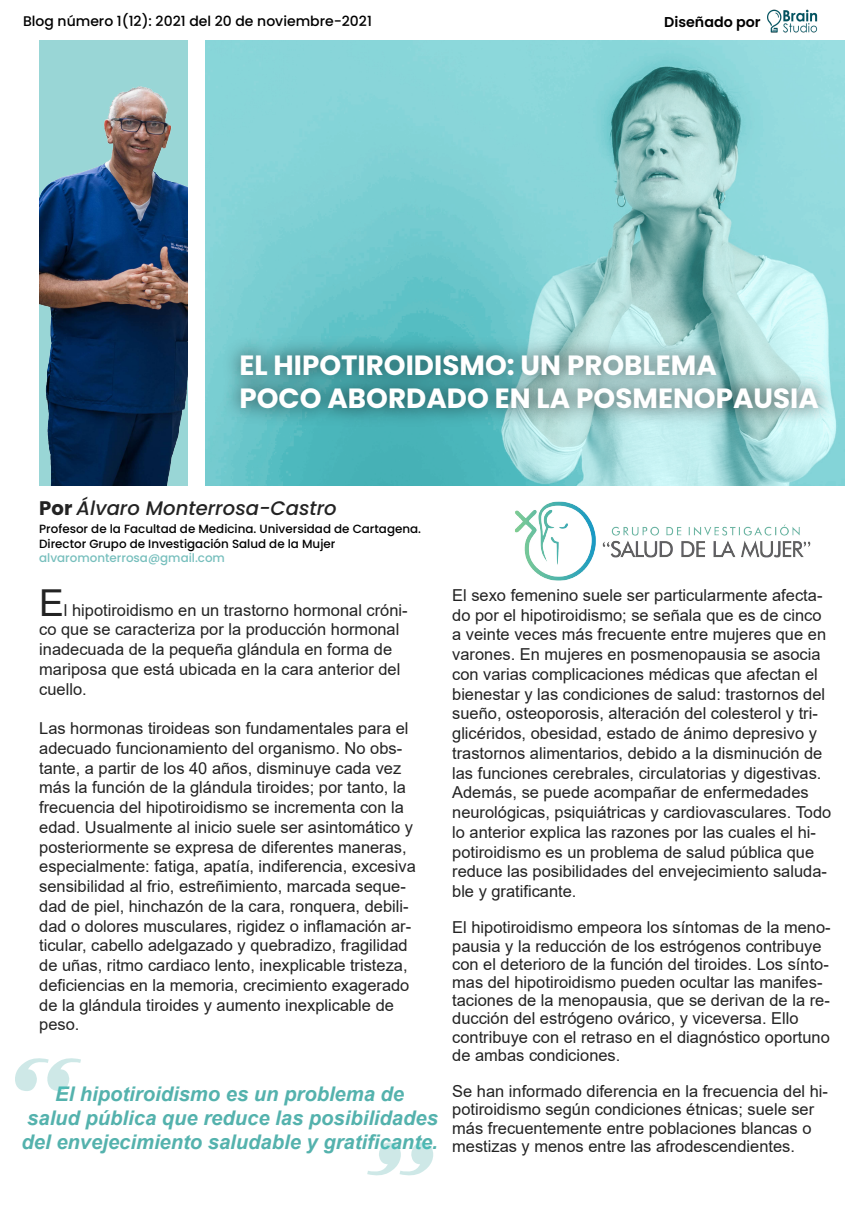
<style>
.page{position:relative;width:868px;height:1228px;background:#fff}
.page>*{position:absolute;margin:0;border:0;box-sizing:border-box;transform-origin:0 0}
.t1{font:37.1px "Arial";color:#232323}
.t2{font:700 27.79px/33.4px "Poppins";color:#fff}
.t3{font:italic 700 20.2px/24.2px "Arial";color:#54b2ad;text-align:center}
.t4{font:italic 500 19.6px "Poppins";color:#232323}
.t5{font:16.45px/19.7px "Arial";color:#232323}
.t6{font:600 14.24px "Poppins";color:#000}
.t7{font:500 14px "Poppins";color:#000}
.t8{font:500 11.9px/14.3px "Poppins";color:#000}
.t9{font:500 11.9px "Poppins";color:#77bfbd}
.s1{font-weight:700;font-style:normal}
</style>
<div class="page">
<svg style="left:206px;top:41px;width:639px;height:445px;background:#85cfd2"></svg>
<img style="left:214px;top:326px;width:630px;height:124px">
<img style="left:39px;top:41px;width:149px;height:445px">
<img style="left:515px;top:501px;width:296px;height:80px">
<svg style="left:15px;top:1058px;width:66px;height:33px"></svg>
<svg style="left:367px;top:1142px;width:66px;height:33px"></svg>
<img style="left:767px;top:9px;width:50px;height:24px">
<p class="t7" style="left:23px;top:13px;width:350px">Blog número 1(12): 2021 del 20 de noviembre-2021</p>
<p class="t6" style="left:664px;top:14px;width:98px">Diseñado por</p>
<h2 class="t2" style="left:239px;top:348px;width:581px">EL HIPOTIROIDISMO: UN PROBLEMA<br>POCO ABORDADO EN LA POSMENOPAUSIA</h2>
<p class="t4" style="left:39px;top:496px;width:299px"><span class="s1">Por</span> Álvaro Monterrosa-Castro</p>
<p class="t8" style="left:39px;top:522px;width:383px">Profesor de la Facultad de Medicina. Universidad de Cartagena.<br>Director Grupo de Investigación Salud de la Mujer</p>
<p class="t9" style="left:39px;top:551px;width:187px">alvaromonterrosa@gmail.com</p>
<h1 class="t1" style="left:39px;top:577px;width:26px">E</h1>
<p class="t5" style="left:39px;top:600px;width:370px;text-indent:25px">l hipotiroidismo en un trastorno hormonal cróni&shy;co que se caracteriza por la producción hormonal inadecuada de la pequeña glándula en forma de mariposa que está ubicada en la cara anterior del cuello.</p>
<p class="t5" style="left:39px;top:718px;width:378px">Las hormonas tiroideas son fundamentales para el adecuado funcionamiento del organismo. No obs&shy;tante, a partir de los 40 años, disminuye cada vez más la función de la glándula tiroides; por tanto, la frecuencia del hipotiroidismo se incrementa con la edad. Usualmente al inicio suele ser asintomático y posteriormente se expresa de diferentes maneras, especialmente: fatiga, apatía, indiferencia, excesiva sensibilidad al frio, estreñimiento, marcada seque&shy;dad de piel, hinchazón de la cara, ronquera, debili&shy;dad o dolores musculares, rigidez o inflamación ar&shy;ticular, cabello adelgazado y quebradizo, fragilidad de uñas, ritmo cardiaco lento, inexplicable tristeza, deficiencias en la memoria, crecimiento exagerado de la glándula tiroides y aumento inexplicable de peso.</p>
<p class="t3" style="left:22px;top:1082px;width:418px">El hipotiroidismo es un problema de<br>salud pública que reduce las posibilidades del envejecimiento saludable y gratificante.</p>
<p class="t5" style="left:452px;top:585px;width:381px">El sexo femenino suele ser particularmente afecta&shy;do por el hipotiroidismo; se señala que es de cinco a veinte veces más frecuente entre mujeres que en varones. En mujeres en posmenopausia se asocia con varias complicaciones médicas que afectan el bienestar y las condiciones de salud: trastornos del sueño, osteoporosis, alteración del colesterol y tri&shy;glicéridos, obesidad, estado de ánimo depresivo y trastornos alimentarios, debido a la disminución de las funciones cerebrales, circulatorias y digestivas.<br>Además, se puede acompañar de enfermedades neurológicas, psiquiátricas y cardiovasculares. Todo lo anterior explica las razones por las cuales el hi&shy;potiroidismo es un problema de salud pública que reduce las posibilidades del envejecimiento saluda&shy;ble y gratificante.</p>
<p class="t5" style="left:452px;top:918px;width:380px;line-height:18.2px">El hipotiroidismo empeora los síntomas de la meno&shy;pausia y la reducción de los estrógenos contribuye con el deterioro de la función del tiroides. Los sínto&shy;mas del hipotiroidismo pueden ocultar las manifes&shy;taciones de la menopausia, que se derivan de la re&shy;ducción del estrógeno ovárico, y viceversa. Ello contribuye con el retraso en el diagnóstico oportuno de ambas condiciones.</p>
<p class="t5" style="left:452px;top:1082px;width:377px;line-height:18.2px">Se han informado diferencia en la frecuencia del hi&shy;potiroidismo según condiciones étnicas; suele ser más frecuentemente entre poblaciones blancas o mestizas y menos entre las afrodescendientes.</p>
</div>
